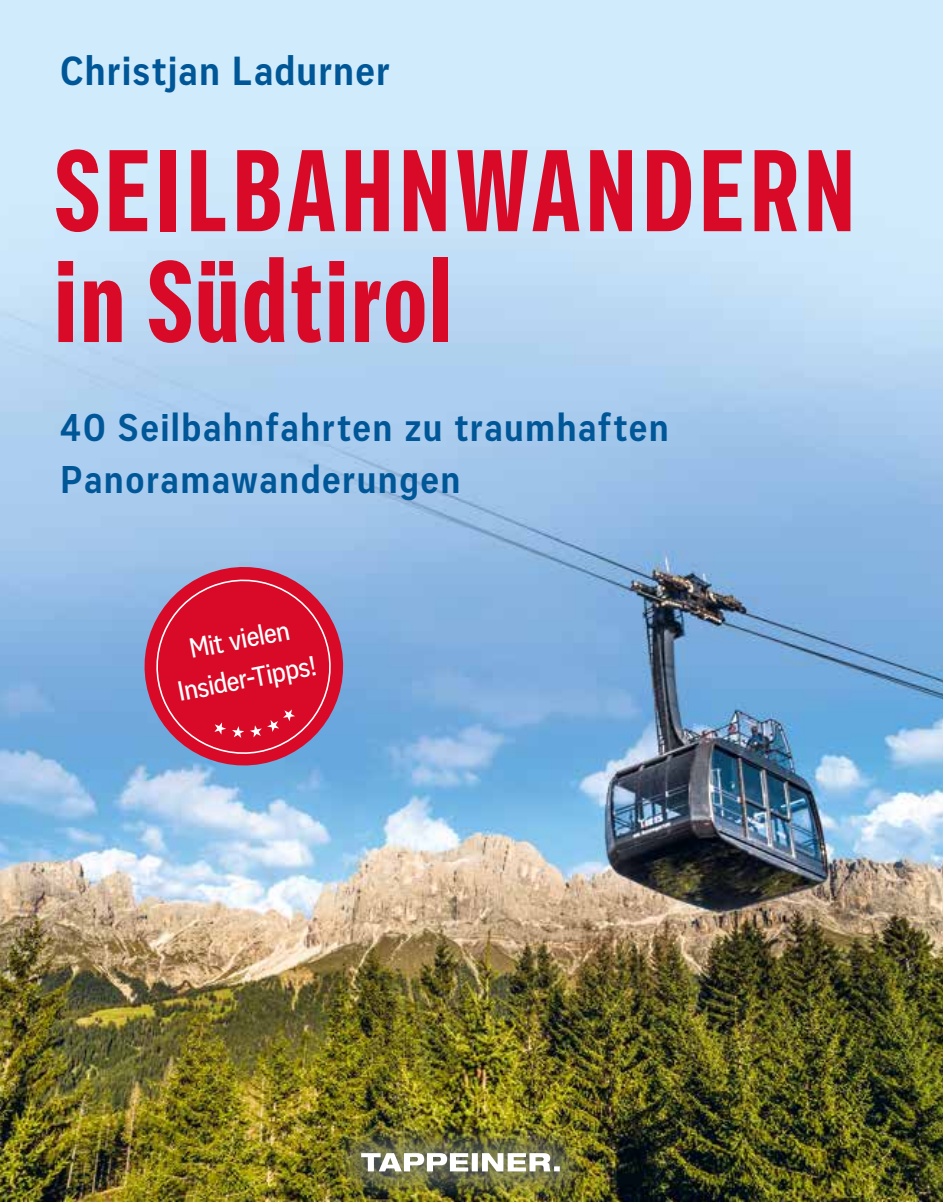
<style>
.page{position:relative;width:943px;height:1202px;background:#fff}
.page>*{position:absolute;margin:0;border:0;box-sizing:border-box;transform-origin:0 0}
.t1{font:900 120px/110.8px "Vito Compressed";letter-spacing:.04em;color:#d80a28}
.t2{font:700 42px "Vito Condensed";letter-spacing:.045em;color:#005798}
.t3{font:700 40px/52px "Vito Condensed";letter-spacing:.05em;color:#005798}
.t4{font:500 28.8px/40px "Vito Condensed";color:#fff;text-align:center}
</style>
<div class="page">
<img style="left:0;top:0;width:943px;height:1202px">
<div style="left:328px;top:1120px;width:265px;height:82px;background:#6c726f;opacity:.65"></div>
<svg style="left:361px;top:1153px;width:199px;height:18px"></svg>
<svg style="left:131px;top:554px;width:225px;height:225px;background:#84b3e1"></svg>
<svg style="left:143px;top:567px;width:198px;height:200px;background:#c43556"></svg>
<p class="t2" style="left:61px;top:45px;width:330px">Christjan Ladurner</p>
<h1 class="t1" style="left:54px;top:135px;width:802px">SEILBAHNWANDERN in Südtirol</h1>
<p class="t3" style="left:61px;top:401px;width:609px">40 Seilbahnfahrten zu traumhaften<br>Panoramawanderungen</p>
<p class="t4" style="left:166px;top:633px;width:142px;rotate:-11deg">Mit vielen<br>Insider-Tipps!</p>
</div>
